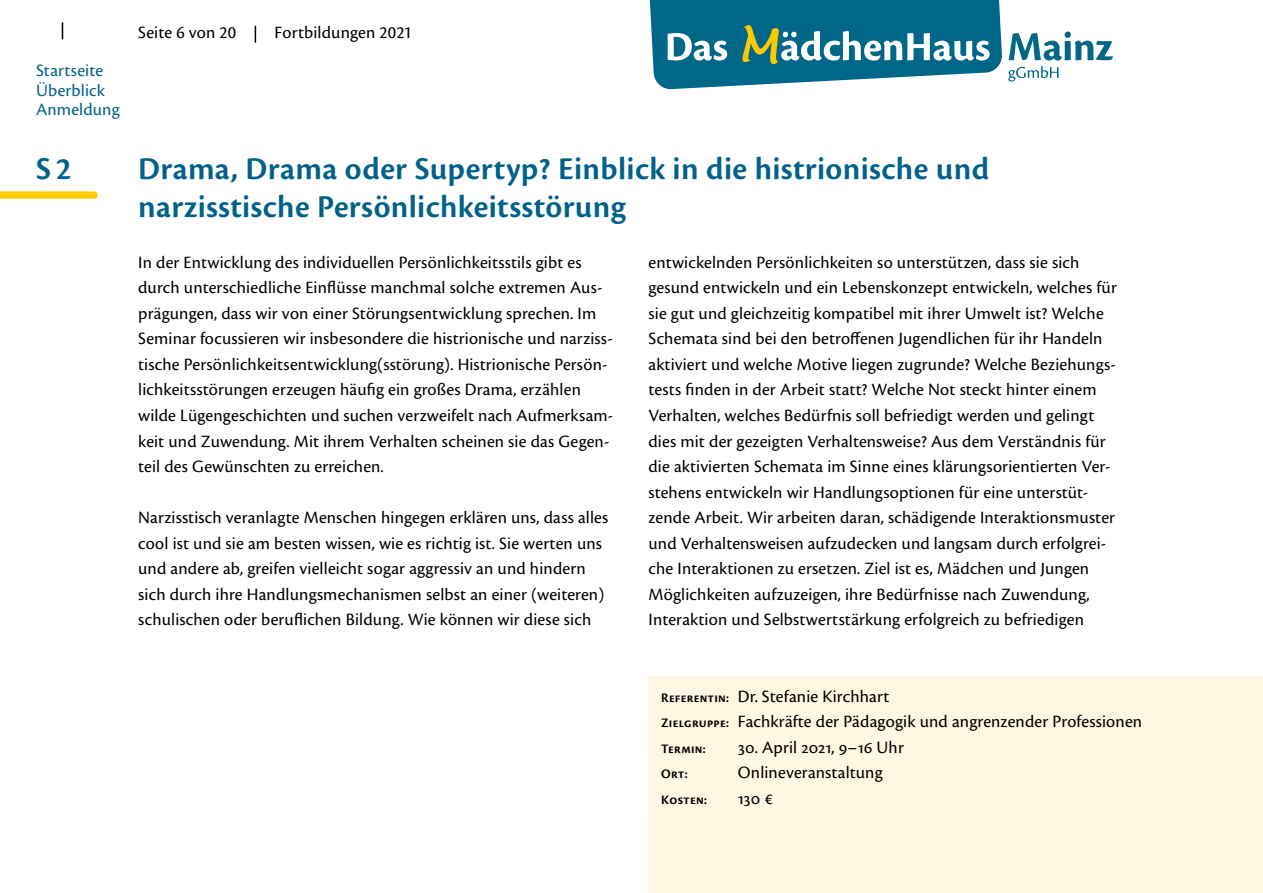
<style>
.page{position:relative;width:1263px;height:893px;background:#fff}
.page>*{position:absolute;margin:0;border:0;box-sizing:border-box;transform-origin:0 0}
.Ü1{font:600 33px/38.2px "Cronos Pro";letter-spacing:.01em;color:#00618a}
.Text{font:18px/25.5px "Cronos Pro";letter-spacing:.01em;color:#000}
.Text_Tabs{font:18px "Cronos Pro";letter-spacing:.01em;color:#000}
.t1{font:18px/19.5px "Cronos Pro";letter-spacing:.01em;color:#00618a}
.Text_Tabs-2{font:600 13.5px "Cronos Pro";letter-spacing:.02em;color:#000}
.s1{font-weight:600;font-size:13.5px}
</style>
<div class="page">
<svg style="left:255px;top:26px;width:1px;height:17px"></svg>
<svg style="left:62px;top:22px;width:1px;height:17px"></svg>
<svg style="left:649px;top:0;width:353px;height:89px"></svg>
<svg style="left:1008px;top:32px;width:105px;height:50px"></svg>
<div style="left:648px;top:676px;width:615px;height:217px;background:#fff7e2"></div>
<div style="left:0;top:191px;width:94px;height:8px;background:#fc0"></div>
<p class="t1" style="left:36px;top:61px;width:85px">Startseite<br>Überblick<br>Anmeldung</p>
<p class="Text" style="left:138px;top:20px;width:100px">Seite 6 von 20</p>
<p class="Text" style="left:274px;top:20px;width:139px">Fortbildungen 2021</p>
<p class="Ü1" style="left:36px;top:150px;width:37px">S2</p>
<p class="Ü1" style="left:138px;top:150px;width:852px">Drama, Drama oder Supertyp? Einblick in die histrionische und narzisstische Persönlichkeitsstörung</p>
<p class="Text" style="left:138px;top:250px;width:477px">In der Entwicklung des individuellen Persönlichkeitsstils gibt es durch unterschiedliche Einflüsse manchmal solche extremen Aus&shy;prägungen, dass wir von einer Störungsentwicklung sprechen. Im Seminar focussieren wir insbesondere die histrionische und narziss&shy;tische Persönlichkeitsentwicklung(sstörung). Histrionische Persön&shy;lichkeitsstörungen erzeugen häufig ein großes Drama, erzählen wilde Lügengeschichten und suchen verzweifelt nach Aufmerksam&shy;keit und Zuwendung. Mit ihrem Verhalten scheinen sie das Gegen&shy;teil des Gewünschten zu erreichen.</p>
<p class="Text" style="left:138px;top:505px;width:472px">Narzisstisch veranlagte Menschen hingegen erklären uns, dass alles cool ist und sie am besten wissen, wie es richtig ist. Sie werten uns und andere ab, greifen vielleicht sogar aggressiv an und hindern sich durch ihre Handlungsmechanismen selbst an einer (weiteren) schulischen oder beruflichen Bildung. Wie können wir diese sich</p>
<p class="Text" style="left:648px;top:250px;width:470px">entwickelnden Persönlichkeiten so unterstützen, dass sie sich gesund entwickeln und ein Lebenskonzept entwickeln, welches für sie gut und gleichzeitig kompatibel mit ihrer Umwelt ist? Welche Schemata sind bei den betroffenen Jugendlichen für ihr Handeln aktiviert und welche Motive liegen zugrunde? Welche Beziehungs&shy;tests finden in der Arbeit statt? Welche Not steckt hinter einem Verhalten, welches Bedürfnis soll befriedigt werden und gelingt dies mit der gezeigten Verhaltensweise? Aus dem Verständnis für die aktivierten Schemata im Sinne eines klärungsorientierten Ver&shy;stehens entwickeln wir Handlungsoptionen für eine unterstüt&shy;zende Arbeit. Wir arbeiten daran, schädigende Interaktionsmuster und Verhaltensweisen aufzudecken und langsam durch erfolgrei&shy;che Interaktionen zu ersetzen. Ziel ist es, Mädchen und Jungen Möglichkeiten aufzuzeigen, ihre Bedürfnisse nach Zuwendung, Interaktion und Selbstwertstärkung erfolgreich zu befriedigen</p>
<p class="Text_Tabs" style="left:661px;top:686px;width:230px"><span class="s1">Referentin:</span> Dr. Stefanie Kirchhart</p>
<p class="Text_Tabs" style="left:661px;top:711px;width:482px"><span class="s1">Zielgruppe:</span> Fachkräfte der Pädagogik und angrenzender Professionen</p>
<p class="Text_Tabs-2" style="left:661px;top:741px;width:46px">Termin:</p>
<p class="Text_Tabs" style="left:738px;top:737px;width:168px">30. April 2021, 9–16 Uhr</p>
<p class="Text_Tabs-2" style="left:661px;top:766px;width:28px">Ort:</p>
<p class="Text_Tabs" style="left:738px;top:762px;width:146px">Onlineveranstaltung</p>
<p class="Text_Tabs-2" style="left:661px;top:792px;width:47px">Kosten:</p>
<p class="Text_Tabs" style="left:738px;top:788px;width:37px">130 €</p>
</div>
